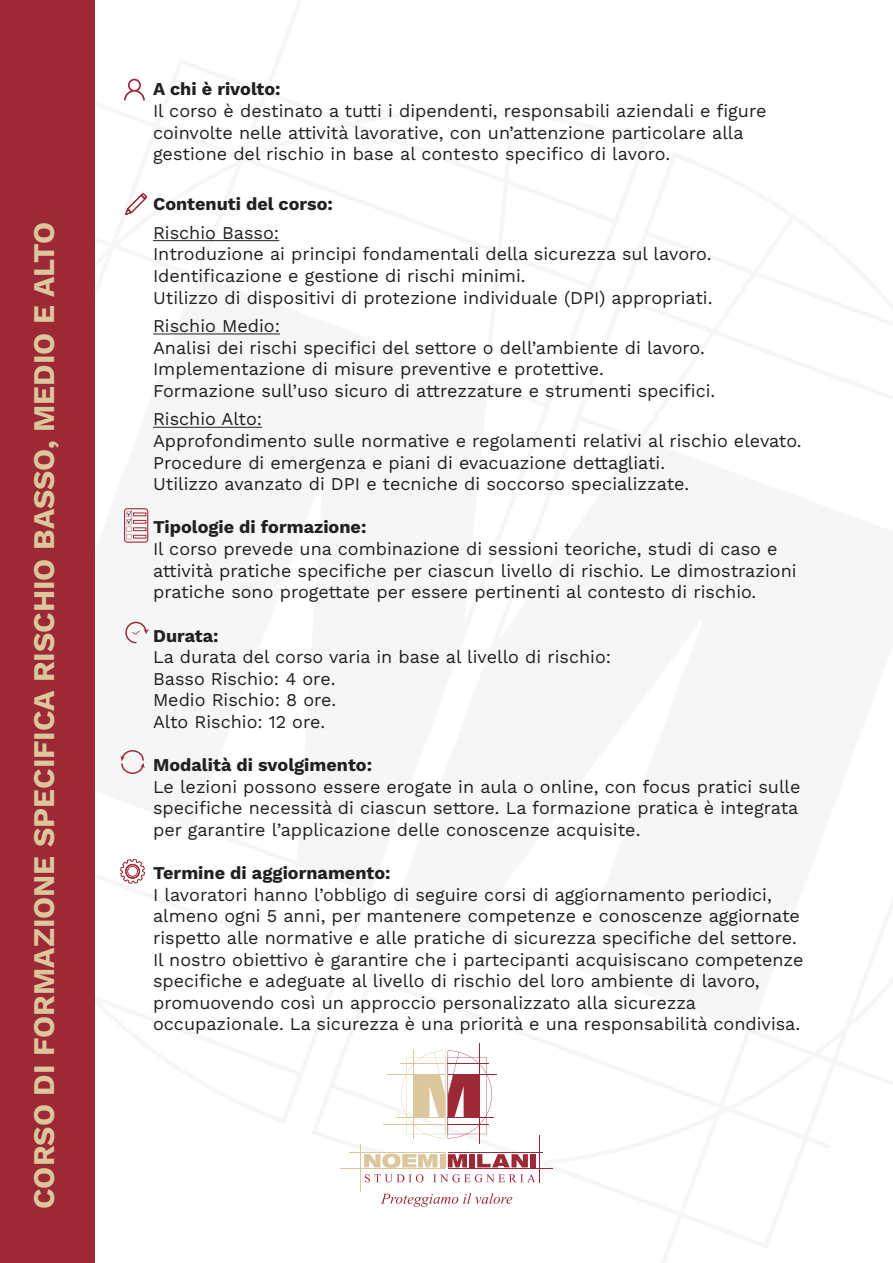
<style>
.page{position:relative;width:893px;height:1263px;background:#fff}
.page>*{position:absolute;margin:0;border:0;box-sizing:border-box;transform-origin:0 0}
.t1{font:700 30px "Work Sans";color:#dbc79b}
.t2{font:18px/21.6px "Work Sans";color:#231f20}
.t3{font:700 18px "Work Sans";color:#231f20}
</style>
<div class="page">
<div style="left:0;top:0;width:95px;height:1263px;background:#9e2936"></div>
<hr style="left:539px;top:1135px;width:1px;height:47px;background:#9e2936">
<hr style="left:448px;top:1169px;width:105px;height:1px;background:#9e2936">
<hr style="left:448px;top:1153px;width:94px;height:1px;background:#9e2936">
<svg style="left:448px;top:1154px;width:19px;height:13px"></svg>
<div style="left:469px;top:1154px;width:6px;height:13px;background:#9e2936"></div>
<svg style="left:477px;top:1154px;width:51px;height:13px"></svg>
<div style="left:530px;top:1154px;width:6px;height:13px;background:#9e2936"></div>
<svg style="left:365px;top:1174px;width:58px;height:8px"></svg>
<svg style="left:433px;top:1174px;width:102px;height:8px"></svg>
<hr style="left:479px;top:1043px;width:1px;height:101px;background:#9e2936">
<hr style="left:448px;top:1117px;width:46px;height:1px;background:#9e2936">
<hr style="left:448px;top:1074px;width:49px;height:1px;background:#9e2936">
<hr style="left:414px;top:1049px;width:1px;height:90px;background:#dbc79b">
<hr style="left:397px;top:1117px;width:48px;height:1px;background:#dbc79b">
<hr style="left:387px;top:1074px;width:58px;height:1px;background:#dbc79b">
<hr style="left:384px;top:1124px;width:61px;height:1px;background:#dbc79b">
<svg style="left:401px;top:1050px;width:91px;height:88px"></svg>
<hr style="left:360px;top:1144px;width:1px;height:47px;background:#dbc79b">
<hr style="left:340px;top:1169px;width:105px;height:1px;background:#dbc79b">
<hr style="left:349px;top:1153px;width:96px;height:1px;background:#dbc79b">
<svg style="left:364px;top:1154px;width:73px;height:14px"></svg>
<div style="left:440px;top:1154px;width:5px;height:13px;background:#dbc79b"></div>
<svg style="left:381px;top:1193px;width:131px;height:14px"></svg>
<hr style="left:153px;top:240px;width:126px;height:1px;background:#231f20">
<hr style="left:153px;top:333px;width:127px;height:1px;background:#231f20">
<hr style="left:153px;top:427px;width:109px;height:1px;background:#231f20">
<svg style="left:124px;top:79px;width:21px;height:21px"></svg>
<svg style="left:125px;top:193px;width:22px;height:22px"></svg>
<svg style="left:125px;top:621px;width:24px;height:23px"></svg>
<div style="left:124px;top:508px;width:24px;height:35px;border:1px solid #a12b33;border-radius:3px"></div>
<svg style="left:126px;top:510px;width:20px;height:29px"></svg>
<svg style="left:120px;top:750px;width:25px;height:24px"></svg>
<svg style="left:120px;top:859px;width:25px;height:25px"></svg>
<p class="t1" style="left:21px;top:1209px;width:988px;rotate:-90deg">CORSO DI FORMAZIONE SPECIFICA RISCHIO BASSO, MEDIO E ALTO</p>
<p class="t3" style="left:153px;top:76px;width:129px">A chi è rivolto:</p>
<p class="t2" style="left:153px;top:99px;width:615px">Il corso è destinato a tutti i dipendenti, responsabili aziendali e figure coinvolte nelle attività lavorative, con un’attenzione particolare alla gestione del rischio in base al contesto specifico di lavoro.</p>
<p class="t3" style="left:153px;top:191px;width:181px">Contenuti del corso:</p>
<p class="t2" style="left:153px;top:221px;width:128px">Rischio Basso:</p>
<p class="t2" style="left:153px;top:243px;width:560px">Introduzione ai principi fondamentali della sicurezza sul lavoro.</p>
<p class="t2" style="left:153px;top:264px;width:374px">Identificazione e gestione di rischi minimi.</p>
<p class="t2" style="left:153px;top:286px;width:561px">Utilizzo di dispositivi di protezione individuale (DPI) appropriati.</p>
<p class="t2" style="left:153px;top:314px;width:128px">Rischio Medio:</p>
<p class="t2" style="left:153px;top:336px;width:553px">Analisi dei rischi specifici del settore o dell’ambiente di lavoro.</p>
<p class="t2" style="left:153px;top:358px;width:452px">Implementazione di misure preventive e protettive.</p>
<p class="t2" style="left:153px;top:379px;width:564px">Formazione sull’uso sicuro di attrezzature e strumenti specifici.</p>
<p class="t2" style="left:153px;top:408px;width:111px">Rischio Alto:</p>
<p class="t2" style="left:153px;top:429px;width:650px">Approfondimento sulle normative e regolamenti relativi al rischio elevato.</p>
<p class="t2" style="left:153px;top:451px;width:514px">Procedure di emergenza e piani di evacuazione dettagliati.</p>
<p class="t2" style="left:153px;top:473px;width:538px">Utilizzo avanzato di DPI e tecniche di soccorso specializzate.</p>
<p class="t3" style="left:153px;top:514px;width:215px">Tipologie di formazione:</p>
<p class="t2" style="left:153px;top:537px;width:645px">Il corso prevede una combinazione di sessioni teoriche, studi di caso e attività pratiche specifiche per ciascun livello di rischio. Le dimostrazioni pratiche sono progettate per essere pertinenti al contesto di rischio.</p>
<p class="t3" style="left:153px;top:622px;width:67px">Durata:</p>
<p class="t2" style="left:153px;top:645px;width:460px">La durata del corso varia in base al livello di rischio:</p>
<p class="t2" style="left:153px;top:667px;width:184px">Basso Rischio: 4 ore.</p>
<p class="t2" style="left:153px;top:689px;width:185px">Medio Rischio: 8 ore.</p>
<p class="t2" style="left:153px;top:710px;width:174px">Alto Rischio: 12 ore.</p>
<p class="t3" style="left:153px;top:751px;width:221px">Modalità di svolgimento:</p>
<p class="t2" style="left:153px;top:775px;width:649px;text-align:justify">Le lezioni possono essere erogate in aula o online, con focus pratici sulle specifiche necessità di ciascun settore. La formazione pratica è integrata per garantire l’applicazione delle conoscenze acquisite.</p>
<p class="t3" style="left:153px;top:859px;width:239px">Termine di aggiornamento:</p>
<p class="t2" style="left:153px;top:883px;width:648px">I lavoratori hanno l’obbligo di seguire corsi di aggiornamento periodici, almeno ogni 5 anni, per mantenere competenze e conoscenze aggiornate rispetto alle normative e alle pratiche di sicurezza specifiche del settore.</p>
<p class="t2" style="left:153px;top:948px;width:652px">Il nostro obiettivo è garantire che i partecipanti acquisiscano competenze specifiche e adeguate al livello di rischio del loro ambiente di lavoro, promuovendo così un approccio personalizzato alla sicurezza occupazionale. La sicurezza è una priorità e una responsabilità condivisa.</p>
</div>
